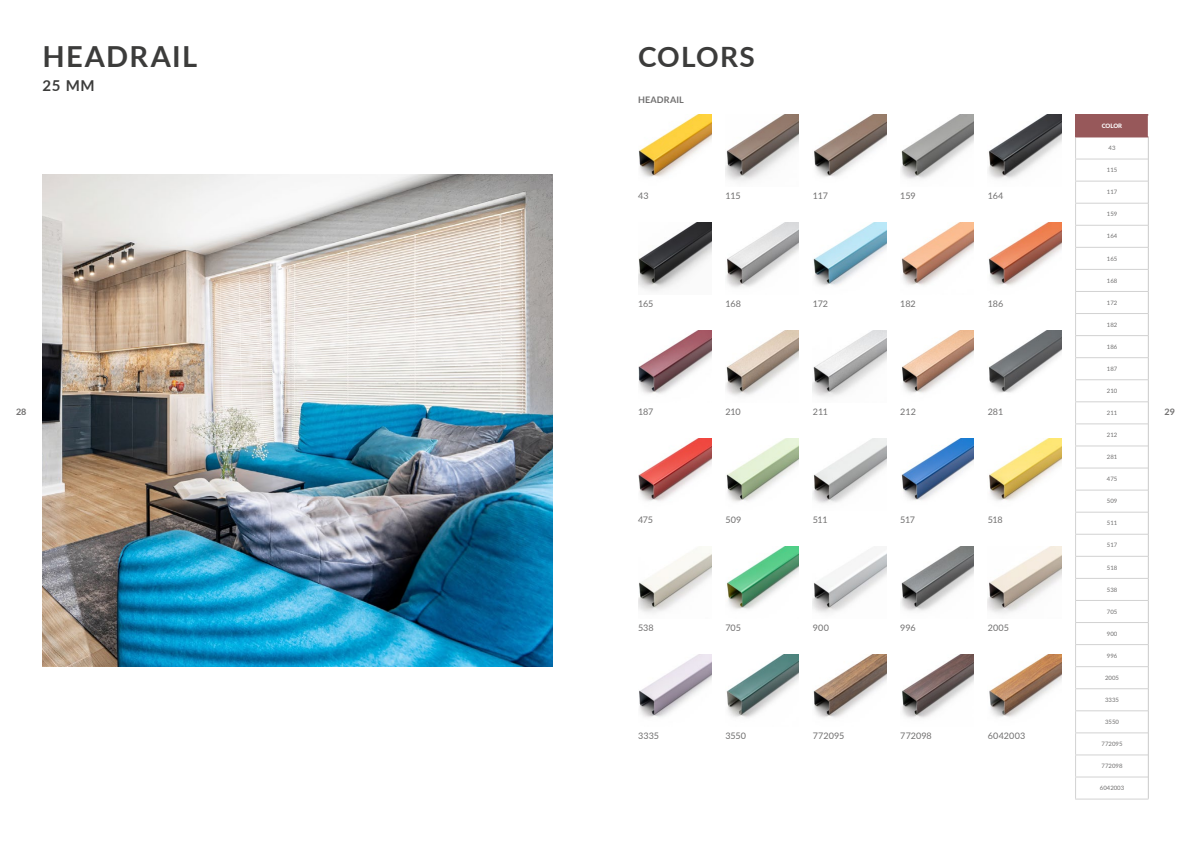
<style>
.page{position:relative;width:1191px;height:842px;background:#fff}
.page>*{position:absolute;margin:0;border:0;box-sizing:border-box;transform-origin:0 0}
.t1{font:700 29px "Lato";letter-spacing:.045em;color:#3c3c3b}
.t2{font:700 28px "Lato";letter-spacing:.045em;color:#3c3c3b}
.t3{font:700 15px "Lato";color:#3c3c3b}
.t4{font:9px "Lato";letter-spacing:-.005em;color:#706f6f}
.t5{font:700 9px "Lato";letter-spacing:.015em;color:#706f6f}
.t6{font:9px "Lato";letter-spacing:.02em;color:#706f6f}
.t7{font:6px "Lato";color:#706f6f}
.t8{font:800 6px "Lato";letter-spacing:-.01em;color:#fff}
</style>
<div class="page">
<img style="left:43px;top:175px;width:510px;height:492px">
<div style="left:1075px;top:115px;width:73px;height:22px;background:#97585a"></div>
<svg style="left:1148px;top:115px;width:1px;height:684px"></svg>
<hr style="left:1075px;top:159px;width:73px;height:1px;background:#d2d2d2">
<hr style="left:1075px;top:181px;width:73px;height:1px;background:#d2d2d2">
<hr style="left:1075px;top:203px;width:73px;height:1px;background:#d2d2d2">
<hr style="left:1075px;top:225px;width:73px;height:1px;background:#d2d2d2">
<hr style="left:1075px;top:247px;width:73px;height:1px;background:#d2d2d2">
<hr style="left:1075px;top:269px;width:73px;height:1px;background:#d2d2d2">
<hr style="left:1075px;top:291px;width:73px;height:1px;background:#d2d2d2">
<hr style="left:1075px;top:313px;width:73px;height:1px;background:#d2d2d2">
<hr style="left:1075px;top:335px;width:73px;height:1px;background:#d2d2d2">
<hr style="left:1075px;top:357px;width:73px;height:1px;background:#d2d2d2">
<hr style="left:1075px;top:379px;width:73px;height:1px;background:#d2d2d2">
<hr style="left:1075px;top:401px;width:73px;height:1px;background:#d2d2d2">
<hr style="left:1075px;top:423px;width:73px;height:1px;background:#d2d2d2">
<hr style="left:1075px;top:446px;width:73px;height:1px;background:#d2d2d2">
<hr style="left:1075px;top:468px;width:73px;height:1px;background:#d2d2d2">
<hr style="left:1075px;top:490px;width:73px;height:1px;background:#d2d2d2">
<hr style="left:1075px;top:512px;width:73px;height:1px;background:#d2d2d2">
<hr style="left:1075px;top:534px;width:73px;height:1px;background:#d2d2d2">
<hr style="left:1075px;top:556px;width:73px;height:1px;background:#d2d2d2">
<hr style="left:1075px;top:578px;width:73px;height:1px;background:#d2d2d2">
<hr style="left:1075px;top:600px;width:73px;height:1px;background:#d2d2d2">
<hr style="left:1075px;top:622px;width:73px;height:1px;background:#d2d2d2">
<hr style="left:1075px;top:644px;width:73px;height:1px;background:#d2d2d2">
<hr style="left:1075px;top:666px;width:73px;height:1px;background:#d2d2d2">
<hr style="left:1075px;top:688px;width:73px;height:1px;background:#d2d2d2">
<hr style="left:1075px;top:710px;width:73px;height:1px;background:#d2d2d2">
<hr style="left:1075px;top:732px;width:73px;height:1px;background:#d2d2d2">
<hr style="left:1075px;top:754px;width:73px;height:1px;background:#d2d2d2">
<hr style="left:1075px;top:777px;width:73px;height:1px;background:#d2d2d2">
<hr style="left:1075px;top:799px;width:73px;height:1px;background:#d2d2d2">
<svg style="left:1075px;top:138px;width:1px;height:661px"></svg>
<hr style="left:1075px;top:137px;width:73px;height:1px;background:#97585a">
<img style="left:638px;top:115px;width:73px;height:62px">
<img style="left:638px;top:331px;width:73px;height:63px">
<img style="left:638px;top:547px;width:73px;height:66px">
<img style="left:638px;top:223px;width:73px;height:68px">
<img style="left:638px;top:439px;width:73px;height:62px">
<img style="left:639px;top:655px;width:72px;height:63px">
<img style="left:725px;top:115px;width:73px;height:67px">
<img style="left:726px;top:331px;width:72px;height:65px">
<img style="left:726px;top:547px;width:72px;height:63px">
<img style="left:726px;top:223px;width:72px;height:65px">
<img style="left:726px;top:439px;width:72px;height:63px">
<img style="left:726px;top:655px;width:72px;height:63px">
<img style="left:814px;top:115px;width:72px;height:62px">
<img style="left:813px;top:331px;width:73px;height:67px">
<img style="left:813px;top:550px;width:73px;height:63px">
<img style="left:813px;top:223px;width:73px;height:63px">
<img style="left:813px;top:439px;width:73px;height:65px">
<img style="left:813px;top:655px;width:73px;height:63px">
<img style="left:900px;top:115px;width:73px;height:64px">
<img style="left:902px;top:331px;width:71px;height:62px">
<img style="left:901px;top:547px;width:72px;height:64px">
<img style="left:901px;top:223px;width:72px;height:63px">
<img style="left:901px;top:439px;width:72px;height:62px">
<img style="left:902px;top:655px;width:71px;height:63px">
<img style="left:988px;top:115px;width:73px;height:64px">
<img style="left:989px;top:331px;width:72px;height:62px">
<img style="left:987px;top:547px;width:74px;height:67px">
<img style="left:988px;top:223px;width:73px;height:63px">
<img style="left:989px;top:439px;width:72px;height:62px">
<img style="left:989px;top:655px;width:72px;height:62px">
<h1 class="t1" style="left:43px;top:35px;width:156px">HEADRAIL</h1>
<h3 class="t3" style="left:43px;top:74px;width:54px">25 MM</h3>
<h2 class="t2" style="left:638px;top:36px;width:118px">COLORS</h2>
<h3 class="t5" style="left:638px;top:93px;width:47px">HEADRAIL</h3>
<p class="t8" style="left:1101px;top:121px;width:22px">COLOR</p>
<p class="t7" style="left:1108px;top:144px;width:8px">43</p>
<p class="t7" style="left:1106px;top:166px;width:12px">115</p>
<p class="t7" style="left:1106px;top:188px;width:12px">117</p>
<p class="t7" style="left:1106px;top:210px;width:12px">159</p>
<p class="t7" style="left:1106px;top:232px;width:12px">164</p>
<p class="t7" style="left:1106px;top:254px;width:12px">165</p>
<p class="t7" style="left:1106px;top:276px;width:12px">168</p>
<p class="t7" style="left:1106px;top:298px;width:12px">172</p>
<p class="t7" style="left:1106px;top:320px;width:12px">182</p>
<p class="t7" style="left:1106px;top:342px;width:12px">186</p>
<p class="t7" style="left:1106px;top:364px;width:12px">187</p>
<p class="t7" style="left:1106px;top:386px;width:12px">210</p>
<p class="t7" style="left:1106px;top:408px;width:12px">211</p>
<p class="t7" style="left:1106px;top:431px;width:12px">212</p>
<p class="t7" style="left:1106px;top:453px;width:12px">281</p>
<p class="t7" style="left:1106px;top:475px;width:12px">475</p>
<p class="t7" style="left:1106px;top:497px;width:12px">509</p>
<p class="t7" style="left:1106px;top:519px;width:12px">511</p>
<p class="t7" style="left:1106px;top:541px;width:12px">517</p>
<p class="t7" style="left:1106px;top:563px;width:12px">518</p>
<p class="t7" style="left:1106px;top:585px;width:12px">538</p>
<p class="t7" style="left:1106px;top:607px;width:12px">705</p>
<p class="t7" style="left:1106px;top:629px;width:12px">900</p>
<p class="t7" style="left:1106px;top:651px;width:12px">996</p>
<p class="t7" style="left:1105px;top:673px;width:15px">2005</p>
<p class="t7" style="left:1105px;top:695px;width:15px">3335</p>
<p class="t7" style="left:1105px;top:717px;width:15px">3550</p>
<p class="t7" style="left:1101px;top:740px;width:22px">772095</p>
<p class="t7" style="left:1101px;top:762px;width:22px">772098</p>
<p class="t7" style="left:1099px;top:784px;width:26px">6042003</p>
<h3 class="t4" style="left:638px;top:189px;width:12px">43</h3>
<h3 class="t4" style="left:900px;top:189px;width:17px">159</h3>
<h3 class="t4" style="left:725px;top:189px;width:17px">115</h3>
<h3 class="t4" style="left:813px;top:189px;width:17px">117</h3>
<h3 class="t4" style="left:987px;top:189px;width:17px">164</h3>
<h3 class="t4" style="left:725px;top:297px;width:17px">168</h3>
<h3 class="t4" style="left:813px;top:297px;width:17px">172</h3>
<h3 class="t4" style="left:900px;top:297px;width:17px">182</h3>
<h3 class="t4" style="left:987px;top:297px;width:17px">186</h3>
<h3 class="t4" style="left:638px;top:297px;width:17px">165</h3>
<h3 class="t5" style="left:16px;top:405px;width:12px">28</h3>
<h3 class="t5" style="left:1164px;top:405px;width:12px">29</h3>
<h3 class="t4" style="left:638px;top:405px;width:17px">187</h3>
<h3 class="t4" style="left:725px;top:405px;width:17px">210</h3>
<h3 class="t4" style="left:813px;top:405px;width:17px">211</h3>
<h3 class="t4" style="left:900px;top:405px;width:17px">212</h3>
<h3 class="t4" style="left:987px;top:405px;width:17px">281</h3>
<h3 class="t4" style="left:725px;top:513px;width:17px">509</h3>
<h3 class="t4" style="left:987px;top:513px;width:16px">518</h3>
<h3 class="t4" style="left:813px;top:513px;width:16px">511</h3>
<h3 class="t4" style="left:900px;top:513px;width:16px">517</h3>
<h3 class="t4" style="left:638px;top:513px;width:17px">475</h3>
<h3 class="t4" style="left:638px;top:621px;width:17px">538</h3>
<h3 class="t4" style="left:725px;top:621px;width:17px">705</h3>
<h3 class="t4" style="left:813px;top:621px;width:18px">900</h3>
<h3 class="t4" style="left:900px;top:621px;width:17px">996</h3>
<h3 class="t4" style="left:987px;top:621px;width:23px">2005</h3>
<h3 class="t4" style="left:638px;top:729px;width:23px">3335</h3>
<h3 class="t4" style="left:725px;top:729px;width:22px">3550</h3>
<h3 class="t4" style="left:813px;top:729px;width:33px">772095</h3>
<h3 class="t4" style="left:900px;top:729px;width:33px">772098</h3>
<h3 class="t6" style="left:987px;top:729px;width:39px">6042003</h3>
</div>
